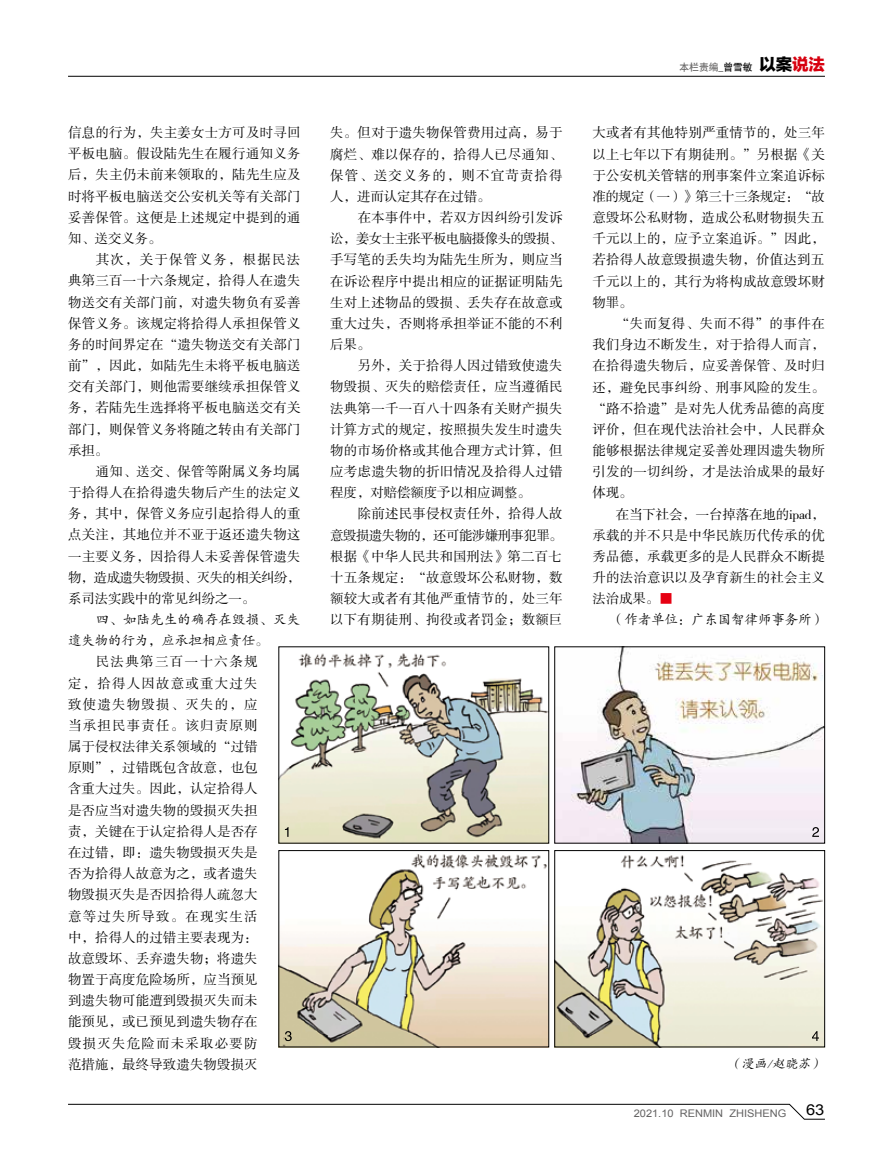
<style>
.page{position:relative;width:893px;height:1149px;background:#fff}
.page>*{position:absolute;margin:0;border:0;box-sizing:border-box;transform-origin:0 0}
.t1{font:15px "Arial";color:#000;scale:1.1 1}
.t2{font:13.5px/21.1px "FZSSJW GB1 0";letter-spacing:.015em;color:#000;text-align:justify}
.t3{font:13.5px/21.1px "FZKTJW GB1 0";letter-spacing:-.01em;color:#000}
.t4{font:italic 12.75px "FZKTJW GB1 0";color:#000}
.t5{font:10.5px "Arial";color:#636262;scale:1.05 1}
.t6{font:9.75px "Heiti CSEG Medium GB";color:#636262}
.s1{color:#000}
.s2{font-family:"FZLTTHJW GB1 0";font-size:16.5px;color:#000}
.s3{font-family:"FZLTTHJW GB1 0";font-size:16.5px;color:#d7000f}
.s4{color:#e60012}
</style>
<div class="page">
<svg style="left:68px;top:1103px;width:757px;height:16px"></svg>
<img style="left:281px;top:653px;width:266px;height:188px">
<img style="left:556px;top:648px;width:267px;height:193px">
<img style="left:281px;top:854px;width:266px;height:190px">
<img style="left:556px;top:855px;width:267px;height:189px">
<hr style="left:68px;top:76px;width:757px;height:1px;background:#000">
<div style="left:554px;top:850px;width:271px;height:196px;border:1px solid #000"></div>
<div style="left:279px;top:850px;width:270px;height:196px;border:1px solid #000"></div>
<div style="left:554px;top:646px;width:271px;height:197px;border:1px solid #000"></div>
<svg style="left:285px;top:826px;width:3px;height:10px"></svg>
<svg style="left:285px;top:1030px;width:7px;height:10px"></svg>
<svg style="left:812px;top:1030px;width:7px;height:10px"></svg>
<svg style="left:812px;top:826px;width:7px;height:10px"></svg>
<p class="t2" style="left:68px;top:123px;width:234px">信息的行为，失主姜女士方可及时寻回平板电脑。假设陆先生在履行通知义务后，失主仍未前来领取的，陆先生应及时将平板电脑送交公安机关等有关部门妥善保管。这便是上述规定中提到的通知、送交义务。</p>
<p class="t2" style="left:68px;top:249px;width:234px;text-indent:28px">其次，关于保管义务，根据民法典第三百一十六条规定，拾得人在遗失物送交有关部门前，对遗失物负有妥善保管义务。该规定将拾得人承担保管义务的时间界定在“遗失物送交有关部门前”，因此，如陆先生未将平板电脑送交有关部门，则他需要继续承担保管义务，若陆先生选择将平板电脑送交有关部门，则保管义务将随之转由有关部门承担。</p>
<p class="t2" style="left:68px;top:461px;width:234px;text-indent:28px">通知、送交、保管等附属义务均属于拾得人在拾得遗失物后产生的法定义务，其中，保管义务应引起拾得人的重点关注，其地位并不亚于返还遗失物这一主要义务，因拾得人未妥善保管遗失物，造成遗失物毁损、灭失的相关纠纷，系司法实践中的常见纠纷之一。</p>
<p class="t3" style="left:68px;top:609px;width:234px;text-indent:28px">四、如陆先生的确存在毁损、灭失遗失物的行为，应承担相应责任。</p>
<p class="t2" style="left:68px;top:651px;width:191px;text-indent:28px">民法典第三百一十六条规定，拾得人因故意或重大过失致使遗失物毁损、灭失的，应当承担民事责任。该归责原则属于侵权法律关系领域的“过错原则”，过错既包含故意，也包含重大过失。因此，认定拾得人是否应当对遗失物的毁损灭失担责，关键在于认定拾得人是否存在过错，即：遗失物毁损灭失是否为拾得人故意为之，或者遗失物毁损灭失是否因拾得人疏忽大意等过失所导致。在现实生活中，拾得人的过错主要表现为：故意毁坏、丢弃遗失物；将遗失物置于高度危险场所，应当预见到遗失物可能遭到毁损灭失而未能预见，或已预见到遗失物存在毁损灭失危险而未采取必要防范措施，最终导致遗失物毁损灭</p>
<p class="t2" style="left:330px;top:123px;width:234px">失。但对于遗失物保管费用过高，易于腐烂、难以保存的，拾得人已尽通知、保管、送交义务的，则不宜苛责拾得人，进而认定其存在过错。</p>
<p class="t2" style="left:330px;top:207px;width:234px;text-indent:28px">在本事件中，若双方因纠纷引发诉讼，姜女士主张平板电脑摄像头的毁损、手写笔的丢失均为陆先生所为，则应当在诉讼程序中提出相应的证据证明陆先生对上述物品的毁损、丢失存在故意或重大过失，否则将承担举证不能的不利后果。</p>
<p class="t2" style="left:330px;top:355px;width:234px;text-indent:28px">另外，关于拾得人因过错致使遗失物毁损、灭失的赔偿责任，应当遵循民法典第一千一百八十四条有关财产损失计算方式的规定，按照损失发生时遗失物的市场价格或其他合理方式计算，但应考虑遗失物的折旧情况及拾得人过错程度，对赔偿额度予以相应调整。</p>
<p class="t2" style="left:330px;top:504px;width:234px;text-indent:28px">除前述民事侵权责任外，拾得人故意毁损遗失物的，还可能涉嫌刑事犯罪。根据《中华人民共和国刑法》第二百七十五条规定：“故意毁坏公私财物，数额较大或者有其他严重情节的，处三年以下有期徒刑、拘役或者罚金；数额巨</p>
<p class="t6" style="left:679px;top:62px;width:147px">本栏责编_<span class="s1">曾雪敏</span> <span class="s2">以案</span><span class="s3">说法</span></p>
<p class="t2" style="left:592px;top:123px;width:234px">大或者有其他特别严重情节的，处三年以上七年以下有期徒刑。”另根据《关于公安机关管辖的刑事案件立案追诉标准的规定（一）》第三十三条规定：“故意毁坏公私财物，造成公私财物损失五千元以上的，应予立案追诉。”因此，若拾得人故意毁损遗失物，价值达到五千元以上的，其行为将构成故意毁坏财物罪。</p>
<p class="t2" style="left:592px;top:313px;width:234px;text-indent:23px">“失而复得、失而不得”的事件在我们身边不断发生，对于拾得人而言，在拾得遗失物后，应妥善保管、及时归还，避免民事纠纷、刑事风险的发生。“路不拾遗”是对先人优秀品德的高度评价，但在现代法治社会中，人民群众能够根据法律规定妥善处理因遗失物所引发的一切纠纷，才是法治成果的最好体现。</p>
<p class="t2" style="left:592px;top:504px;width:234px;text-indent:23px">在当下社会，一台掉落在地的ipad，承载的并不只是中华民族历代传承的优秀品德，承载更多的是人民群众不断提升的法治意识以及孕育新生的社会主义法治成果。<span class="s4">■</span></p>
<p class="t3" style="left:611px;top:609px;width:215px">（作者单位：广东国智律师事务所）</p>
<p class="t4" style="left:729px;top:1056px;width:98px">（漫画/赵晓苏）</p>
<p class="t5" style="left:634px;top:1105px;width:147px">2021.10 RENMIN ZHISHENG</p>
<p class="t1" style="left:806px;top:1099px;width:18px">63</p>
</div>
